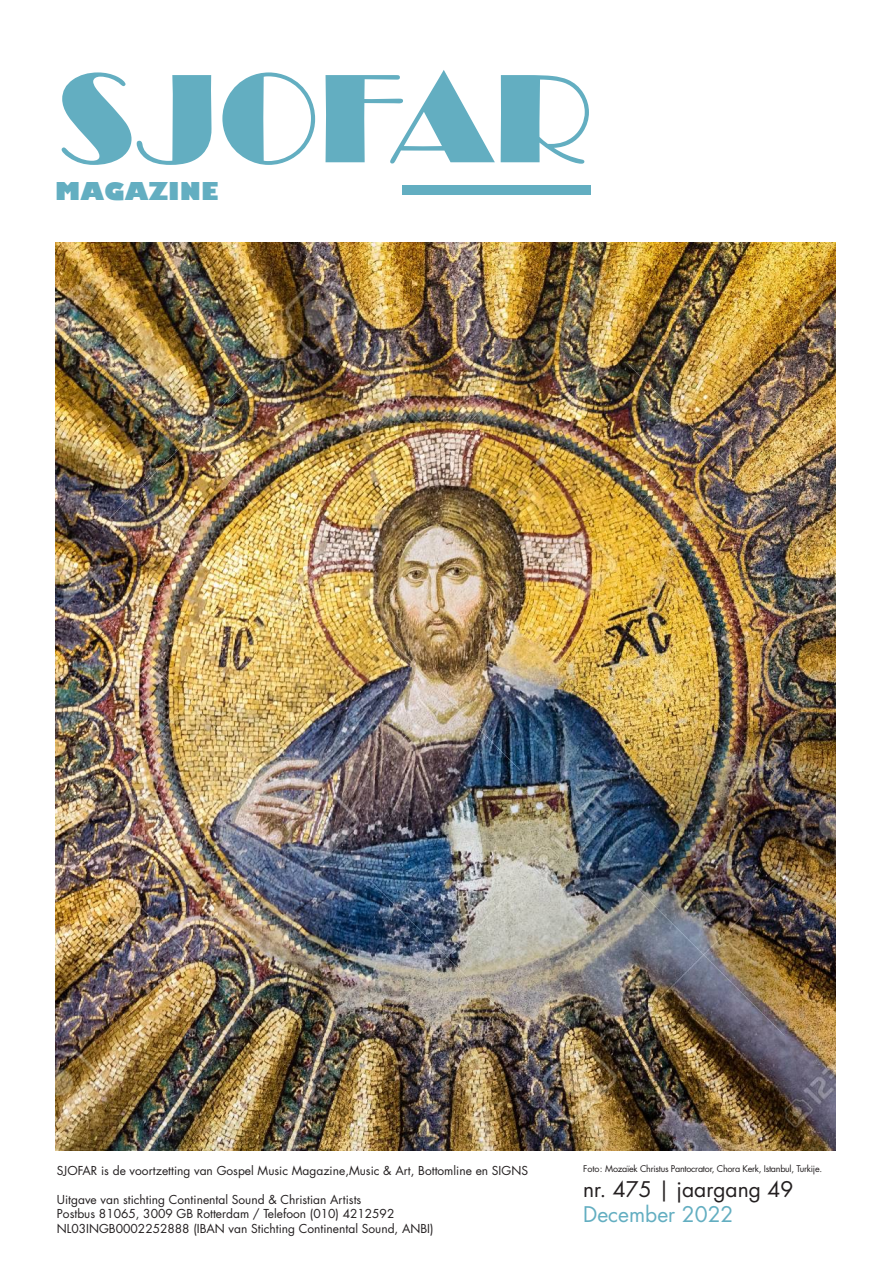
<style>
.page{position:relative;width:893px;height:1263px;background:#fff}
.page>*{position:absolute;margin:0;border:0;box-sizing:border-box;transform-origin:0 0}
.t1{font:800 24px "Gill Sans";color:#63aec1}
.t2{font:21px "Futura Std";color:#231f20}
.t3{font:21px "Futura Std";color:#63aec1}
.t4{font:12px "Futura Std";color:#231f20}
.t5{font:9px "Futura Std";letter-spacing:-.03em;color:#231f20}
</style>
<div class="page">
<svg style="left:62px;top:72px;width:149px;height:93px"></svg>
<svg style="left:222px;top:72px;width:93px;height:93px"></svg>
<svg style="left:326px;top:70px;width:169px;height:93px"></svg>
<svg style="left:501px;top:75px;width:88px;height:89px"></svg>
<div style="left:402px;top:185px;width:189px;height:10px;background:#63aec1"></div>
<img style="left:55px;top:242px;width:781px;height:908px">
<h1 class="t1" style="left:55px;top:172px;width:165px">MAGAZINE</h1>
<p class="t4" style="left:57px;top:1163px;width:473px">SJOFAR is de voortzetting van Gospel Music Magazine,Music &amp; Art, Bottomline en SIGNS</p>
<p class="t4" style="left:57px;top:1192px;width:306px">Uitgave van stichting Continental Sound &amp; Christian Artists</p>
<p class="t4" style="left:57px;top:1206px;width:339px">Postbus 81065, 3009 GB Rotterdam / Telefoon (010) 4212592</p>
<p class="t4" style="left:57px;top:1220px;width:378px">NL03INGB0002252888 (IBAN van Stichting Continental Sound, ANBI)</p>
<p class="t5" style="left:583px;top:1163px;width:241px">Foto: Mozaïek Christus Pantocrator, Chora Kerk, Istanbul, Turkije.</p>
<p class="t2" style="left:583px;top:1176px;width:212px">nr. 475 | jaargang 49</p>
<p class="t3" style="left:583px;top:1201px;width:152px">December 2022</p>
</div>
